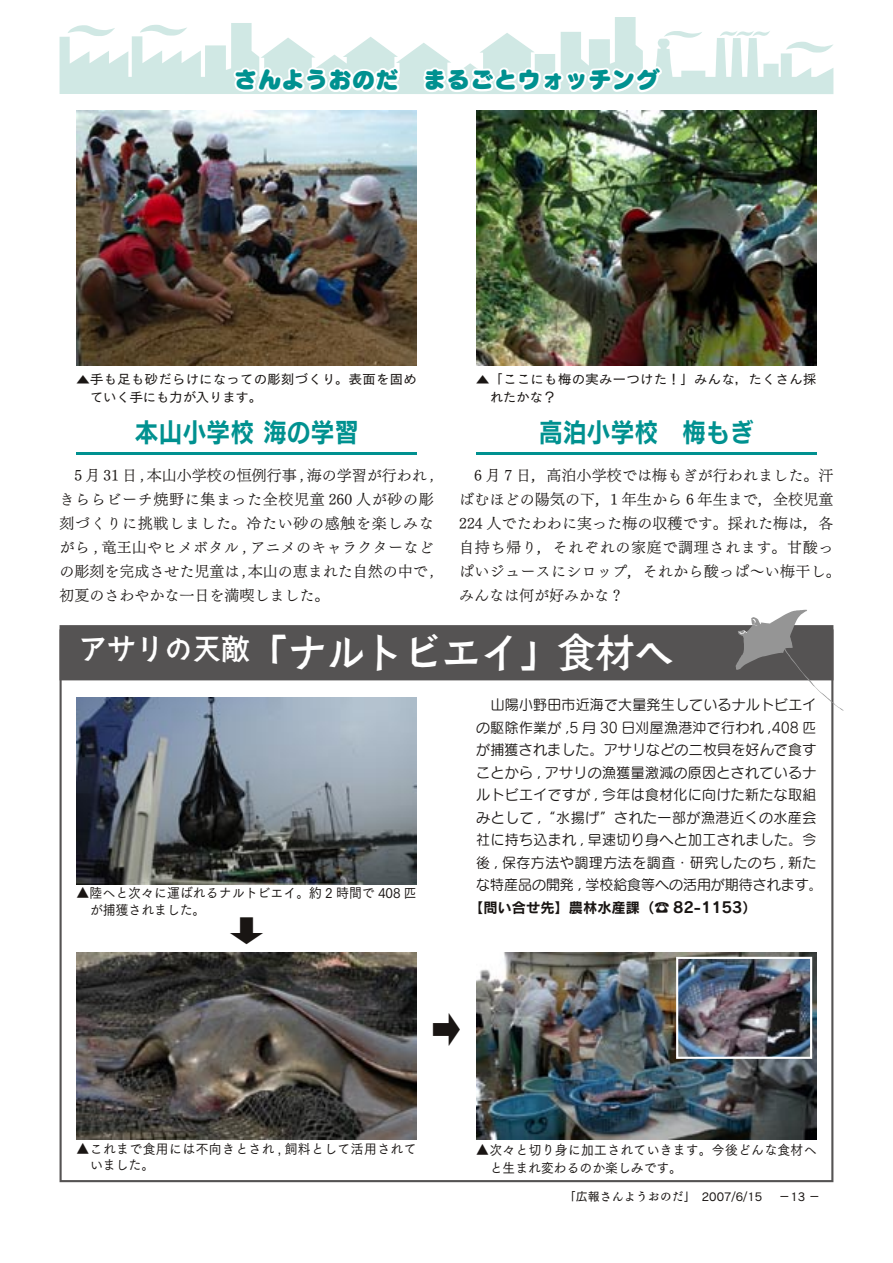
<style>
.page{position:relative;width:893px;height:1263px;background:#fff}
.page>*{position:absolute;margin:0;border:0;box-sizing:border-box;transform-origin:0 0}
.t1{font:40.5px "Aralet Std DB";color:#fff;scale:.95 1}
.t2{font:30px "Hira Maru Pro W4";color:#191513;scale:1.5 1}
.t3{font:25.5px "New Rodin Pro B";letter-spacing:.04em;color:#009190;scale:.9 1}
.t4{font:22.5px "Seurat Pro UB";letter-spacing:.05em;color:#009190}
.t5{font:15px/24px "Tsuku Min Pro LB";letter-spacing:.01em;color:#191513;text-align:justify}
.t6{font:14.25px/22.5px "Seurat Pro M";letter-spacing:.025em;color:#191513;text-align:center}
.t7{font:14.25px "Rodin Pro B";color:#191513}
.t8{font:13.5px/16.5px "Tsuku Go Pro M";letter-spacing:.02em;color:#191513;scale:.95 1}
.t9{font:12.9px/18px "New Cezanne Pro M";letter-spacing:.03em;color:#191513}
.t10{font:12px "Antic Cezanne Pro M";color:#191513}
.s1{font-size:15px}
</style>
<div class="page">
<svg style="left:60px;top:23px;width:773px;height:71px"></svg>
<svg style="left:231px;top:63px;width:171px;height:31px"></svg>
<svg style="left:421px;top:17px;width:282px;height:94px"></svg>
<img style="left:77px;top:111px;width:340px;height:255px">
<hr style="left:77px;top:452px;width:340px;height:2px;background:#009190">
<img style="left:77px;top:697px;width:340px;height:187px">
<img style="left:77px;top:952px;width:340px;height:187px">
<img style="left:476px;top:952px;width:340px;height:187px">
<img style="left:679px;top:960px;width:130px;height:96px">
<div style="left:676px;top:957px;width:136px;height:102px;border:2px solid #fff"></div>
<div style="left:61px;top:626px;width:771px;height:53px;background:#555353"></div>
<div style="left:60px;top:625px;width:773px;height:55px;border:2px solid #555353"></div>
<img style="left:476px;top:111px;width:340px;height:255px">
<hr style="left:476px;top:452px;width:340px;height:2px;background:#009190">
<svg style="left:721px;top:609px;width:123px;height:131px"></svg>
<p class="t4" style="left:234px;top:64px;width:426px">さんようおのだ　まるごとウォッチング</p>
<p class="t9" style="left:90px;top:369px;width:328px;text-indent:-13px">▲手も足も砂だらけになっての彫刻づくり。表面を固めていく手にも力が入ります。</p>
<p class="t3" style="left:135px;top:410px;width:249px">本山小学校 海の学習</p>
<p class="t5" style="left:60px;top:461px;width:376px">　5 月 31 日 , 本山小学校の恒例行事 , 海の学習が行われ ,きららビーチ焼野に集まった全校児童 260 人が砂の彫刻づくりに挑戦しました。冷たい砂の感触を楽しみながら , 竜王山やヒメボタル , アニメのキャラクターなどの彫刻を完成させた児童は ,本山の恵まれた自然の中で ,初夏のさわやかな一日を満喫しました。</p>
<p class="t9" style="left:490px;top:369px;width:328px;text-indent:-13px">▲「ここにも梅の実みーつけた！」みんな，たくさん採れたかな？</p>
<p class="t3" style="left:539px;top:410px;width:239px">高泊小学校　梅もぎ</p>
<p class="t5" style="left:459px;top:461px;width:383px;text-align:left">　6 月 7 日，高泊小学校では梅もぎが行われました。汗ばむほどの陽気の下，1 年生から 6 年生まで，全校児童<br>224 人でたわわに実った梅の収穫です。採れた梅は，各自持ち帰り，それぞれの家庭で調理されます。甘酸っぱいジュースにシロップ，それから酸っぱ～い梅干し。みんなは何が好みかな？</p>
<p class="t1" style="left:79px;top:625px;width:627px"><sup>アサリの天敵</sup>「ナルトビエイ」食材へ</p>
<p class="t8" style="left:90px;top:883px;width:345px;text-indent:-13px">▲陸へと次々に運ばれるナルトビエイ。約 2 時間で 408 匹が捕獲されました。</p>
<p class="t2" style="left:224px;top:905px;width:31px">⇩</p>
<p class="t6" style="left:476px;top:693px;width:348px">山陽小野田市近海で大量発生しているナルトビエイ<br>の駆除作業が ,5 月 30 日刈屋漁港沖で行われ ,408 匹が捕獲されました。アサリなどの二枚貝を好んで食すことから , アサリの漁獲量激減の原因とされているナルトビエイですが , 今年は食材化に向けた新たな取組みとして ,“水揚げ”された一部が漁港近くの水産会社に持ち込まれ , 早速切り身へと加工されました。今後 , 保存方法や調理方法を調査・研究したのち , 新たな特産品の開発 , 学校給食等への活用が期待されます。</p>
<p class="t7" style="left:469px;top:898px;width:289px">【問い合せ先】農林水産課（<span class="s1">☎ 82-1153</span>）</p>
<p class="t2" style="left:421px;top:1051px;width:31px;rotate:-90deg">⇩</p>
<p class="t8" style="left:90px;top:1139px;width:345px;text-indent:-13px">▲これまで食用には不向きとされ , 飼料として活用されていました。</p>
<p class="t8" style="left:490px;top:1139px;width:345px;line-height:18px;text-indent:-13px">▲次々と切り身に加工されていきます。今後どんな食材へと生まれ変わるのか楽しみです。</p>
<p class="t10" style="left:564px;top:1189px;width:200px">「広報さんようおのだ」　2007/6/15</p>
<p class="t10" style="left:778px;top:1189px;width:43px">－13 －</p>
</div>
